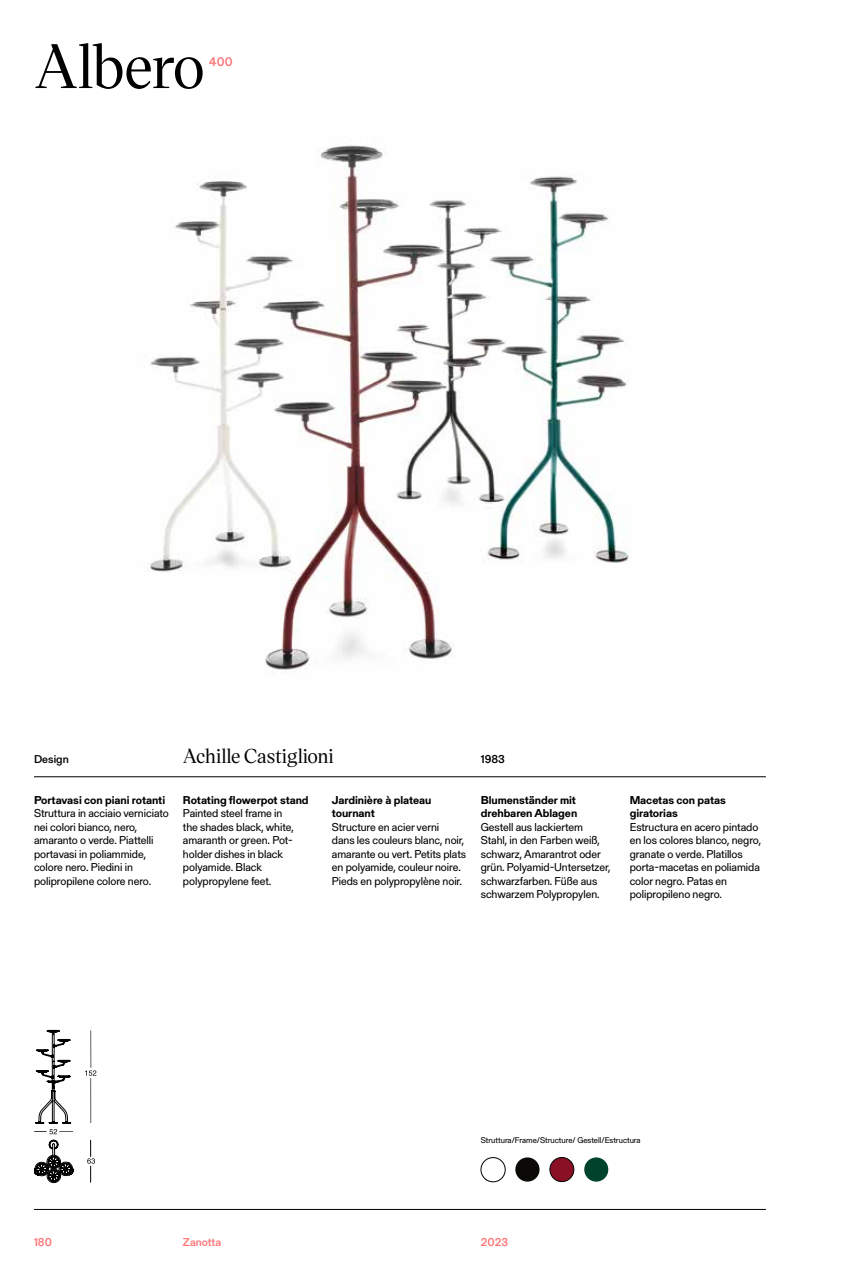
<style>
.page{position:relative;width:851px;height:1276px;background:#fff}
.page>*{position:absolute;margin:0;border:0;box-sizing:border-box;transform-origin:0 0}
.t1{font:500 60px "Victor Serif 50";letter-spacing:-.025em;color:#000}
.t2{font:500 19.5px "Victor Serif 50";letter-spacing:-.01em;color:#000}
.t3{font:500 12.3px "Gerstner Programm FSL";color:#ff7376}
.t4{font:11.25px/13.5px "Gerstner Programm FSL";letter-spacing:-.005em;color:#000}
.t5{font:700 11.25px/13.5px "Gerstner Programm FSL";letter-spacing:-.005em;color:#000}
.t6{font:500 11.25px "Gerstner Programm FSL";color:#ff7376}
.t7{font:500 11.25px "Gerstner Programm FSL";color:#000}
.t8{font:8.25px "Gerstner Programm FSL";color:#000}
</style>
<div class="page">
<img style="left:150px;top:145px;width:479px;height:529px">
<hr style="left:34px;top:1209px;width:731px;height:1px;background:#000">
<hr style="left:34px;top:776px;width:731px;height:1px;background:#000">
<svg style="left:85px;top:1030px;width:11px;height:93px"></svg>
<svg style="left:34px;top:1129px;width:40px;height:54px"></svg>
<svg style="left:87px;top:1140px;width:8px;height:42px"></svg>
<svg style="left:35px;top:1030px;width:36px;height:93px"></svg>
<div style="left:480px;top:1157px;width:25px;height:25px;border:1px solid #000;border-radius:50%"></div>
<img style="left:550px;top:1157px;width:23px;height:24px;border-radius:12px">
<div style="left:549px;top:1157px;width:25px;height:24px;border:1px solid #000;border-radius:50%"></div>
<img style="left:584px;top:1157px;width:24px;height:24px;border-radius:12px">
<img style="left:515px;top:1157px;width:24px;height:24px;border-radius:12px">
<h1 class="t1" style="left:34px;top:26px;width:172px">Albero</h1>
<p class="t3" style="left:209px;top:53px;width:25px">400</p>
<p class="t7" style="left:34px;top:751px;width:36px">Design</p>
<h2 class="t2" style="left:183px;top:743px;width:153px">Achille Castiglioni</h2>
<p class="t5" style="left:34px;top:792px;width:133px">Portavasi con piani rotanti</p>
<p class="t4" style="left:34px;top:806px;width:136px">Struttura in acciaio verniciato nei colori bianco, nero, amaranto o verde. Piattelli portavasi in poliammide, colore nero. Piedini in polipropilene colore nero.</p>
<p class="t5" style="left:183px;top:792px;width:127px">Rotating flowerpot stand</p>
<p class="t4" style="left:183px;top:806px;width:112px">Painted steel frame in the shades black, white, amaranth or green. Pot&shy;holder dishes in black polyamide. Black polypropylene feet.</p>
<p class="t5" style="left:332px;top:792px;width:101px">Jardinière à plateau tournant</p>
<p class="t4" style="left:332px;top:819px;width:136px">Structure en acier verni<br>dans les couleurs blanc, noir, amarante ou vert. Petits plats en polyamide, couleur noire.<br>Pieds en polypropylène noir.</p>
<p class="t7" style="left:480px;top:751px;width:26px">1983</p>
<p class="t5" style="left:480px;top:792px;width:98px">Blumenständer mit drehbaren Ablagen</p>
<p class="t4" style="left:480px;top:819px;width:131px">Gestell aus lackiertem<br>Stahl, in den Farben weiß, schwarz, Amarantrot oder grün. Polyamid-Untersetzer, schwarzfarben. Füße aus schwarzem Polypropylen.</p>
<p class="t5" style="left:629px;top:792px;width:98px">Macetas con patas giratorias</p>
<p class="t4" style="left:629px;top:819px;width:133px">Estructura en acero pintado en los colores blanco, negro, granate o verde. Platillos porta-macetas en poliamida color negro. Patas en polipropileno negro.</p>
<p class="t8" style="left:480px;top:1134px;width:161px">Struttura/Frame/Structure/ Gestell/Estructura</p>
<p class="t6" style="left:34px;top:1234px;width:19px">180</p>
<p class="t6" style="left:183px;top:1234px;width:40px">Zanotta</p>
<p class="t6" style="left:480px;top:1234px;width:29px">2023</p>
</div>
